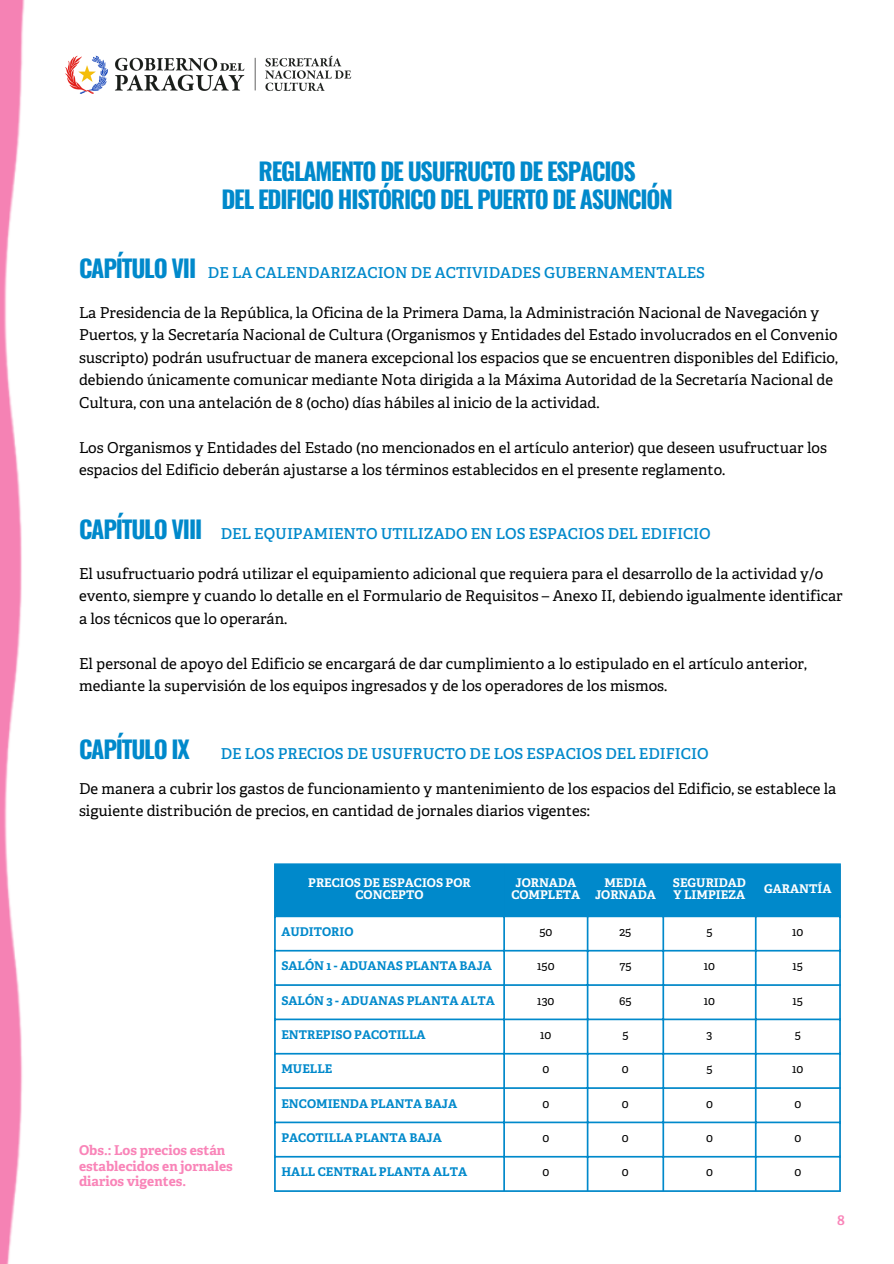
<style>
.page{position:relative;width:894px;height:1264px;background:#fff}
.page>*{position:absolute;margin:0;border:0;box-sizing:border-box;transform-origin:0 0}
.t1{font:700 24px/28.2px "Oswald";letter-spacing:-.05em;color:#0089cb;text-align:center}
.t2{font:15px/22.5px "Adelle";color:#000}
.t3{font:600 15px "Adelle";color:#0089cb}
.t4{font:600 15px "Adelle";color:#f984b8}
.t5{font:700 13.5px/15.8px "Adelle";color:#f984b8}
.t6{font:700 12px "Adelle";color:#0089cb}
.t7{font:700 12px/12px "Adelle";color:#fff;text-align:center}
.t8{font:12px "Adelle";color:#000}
</style>
<div class="page">
<div style="left:276px;top:865px;width:562px;height:50px;background:#0089cb"></div>
<hr style="left:274px;top:865px;width:2px;height:325px;background:#0089cb">
<hr style="left:503px;top:865px;width:2px;height:325px;background:#0089cb">
<hr style="left:586px;top:865px;width:2px;height:325px;background:#0089cb">
<hr style="left:662px;top:865px;width:2px;height:325px;background:#0089cb">
<hr style="left:754px;top:865px;width:2px;height:325px;background:#0089cb">
<hr style="left:838px;top:865px;width:2px;height:325px;background:#0089cb">
<hr style="left:274px;top:863px;width:566px;height:2px;background:#0089cb">
<hr style="left:274px;top:915px;width:566px;height:2px;background:#0089cb">
<hr style="left:274px;top:949px;width:566px;height:2px;background:#0089cb">
<hr style="left:274px;top:984px;width:566px;height:1px;background:#0089cb">
<hr style="left:274px;top:1018px;width:566px;height:2px;background:#0089cb">
<hr style="left:274px;top:1052px;width:566px;height:2px;background:#0089cb">
<hr style="left:274px;top:1087px;width:566px;height:1px;background:#0089cb">
<hr style="left:274px;top:1121px;width:566px;height:2px;background:#0089cb">
<hr style="left:274px;top:1155px;width:566px;height:2px;background:#0089cb">
<hr style="left:274px;top:1190px;width:566px;height:1px;background:#0089cb">
<img style="left:129px;top:55px;width:223px;height:36px">
<img style="left:0;top:0;width:129px;height:1263px">
<p class="t1" style="left:221px;top:156px;width:453px">REGLAMENTO DE USUFRUCTO DE ESPACIOS<br>DEL EDIFICIO HISTÓRICO DEL PUERTO DE ASUNCIÓN</p>
<p class="t1" style="left:79px;top:253px;width:119px">CAPÍTULO VII</p>
<p class="t3" style="left:208px;top:265px;width:498px">DE LA CALENDARIZACION DE ACTIVIDADES GUBERNAMENTALES</p>
<h1 class="t2" style="left:79px;top:303px;width:760px">La Presidencia de la República, la Oficina de la Primera Dama, la Administración Nacional de Navegación y Puertos, y la Secretaría Nacional de Cultura (Organismos y Entidades del Estado involucrados en el Convenio suscripto) podrán usufructuar de manera excepcional los espacios que se encuentren disponibles del Edificio, debiendo únicamente comunicar mediante Nota dirigida a la Máxima Autoridad de la Secretaría Nacional de Cultura, con una antelación de 8 (ocho) días hábiles al inicio de la actividad.</h1>
<h1 class="t2" style="left:79px;top:438px;width:749px">Los Organismos y Entidades del Estado (no mencionados en el artículo anterior) que deseen usufructuar los espacios del Edificio deberán ajustarse a los términos establecidos en el presente reglamento.</h1>
<h2 class="t1" style="left:79px;top:513px;width:125px">CAPÍTULO VIII</h2>
<p class="t2" style="left:79px;top:563px;width:765px">El usufructuario podrá utilizar el equipamiento adicional que requiera para el desarrollo de la actividad y/o evento, siempre y cuando lo detalle en el Formulario de Requisitos – Anexo II, debiendo igualmente identificar a los técnicos que lo operarán.</p>
<p class="t2" style="left:79px;top:653px;width:729px">El personal de apoyo del Edificio se encargará de dar cumplimiento a lo estipulado en el artículo anterior, mediante la supervisión de los equipos ingresados y de los operadores de los mismos.</p>
<h1 class="t3" style="left:221px;top:525px;width:491px">DEL EQUIPAMIENTO UTILIZADO EN LOS ESPACIOS DEL EDIFICIO</h1>
<p class="t1" style="left:79px;top:733px;width:112px">CAPÍTULO IX</p>
<p class="t3" style="left:221px;top:745px;width:489px">DE LOS PRECIOS DE USUFRUCTO DE LOS ESPACIOS DEL EDIFICIO</p>
<h2 class="t2" style="left:79px;top:778px;width:758px">De manera a cubrir los gastos de funcionamiento y mantenimiento de los espacios del Edificio, se establece la siguiente distribución de precios, en cantidad de jornales diarios vigentes:</h2>
<p class="t5" style="left:79px;top:1143px;width:155px">Obs.: Los precios están establecidos en jornales diarios vigentes.</p>
<h1 class="t7" style="left:308px;top:877px;width:164px">PRECIOS DE ESPACIOS POR<br>CONCEPTO</h1>
<h2 class="t7" style="left:511px;top:877px;width:70px">JORNADA<br>COMPLETA</h2>
<p class="t7" style="left:595px;top:877px;width:62px">MEDIA<br>JORNADA</p>
<p class="t7" style="left:672px;top:877px;width:74px;text-align:left">SEGURIDAD<br>Y LIMPIEZA</p>
<p class="t7" style="left:764px;top:883px;width:69px">GARANTÍA</p>
<p class="t6" style="left:281px;top:925px;width:74px">AUDITORIO</p>
<p class="t8" style="left:539px;top:925px;width:15px">50</p>
<p class="t8" style="left:619px;top:925px;width:13px">25</p>
<p class="t8" style="left:706px;top:925px;width:8px">5</p>
<p class="t8" style="left:792px;top:925px;width:13px">10</p>
<p class="t6" style="left:281px;top:959px;width:212px">SALÓN 1 - ADUANAS PLANTA BAJA</p>
<p class="t8" style="left:537px;top:959px;width:19px">150</p>
<p class="t8" style="left:619px;top:959px;width:14px">75</p>
<p class="t8" style="left:703px;top:959px;width:13px">10</p>
<p class="t8" style="left:792px;top:959px;width:12px">15</p>
<p class="t6" style="left:281px;top:993px;width:215px">SALÓN 3 - ADUANAS PLANTA ALTA</p>
<p class="t8" style="left:537px;top:993px;width:19px">130</p>
<p class="t8" style="left:619px;top:993px;width:14px">65</p>
<p class="t8" style="left:703px;top:993px;width:13px">10</p>
<p class="t8" style="left:792px;top:993px;width:12px">15</p>
<p class="t6" style="left:281px;top:1028px;width:146px">ENTREPISO PACOTILLA</p>
<p class="t8" style="left:540px;top:1028px;width:13px">10</p>
<p class="t8" style="left:622px;top:1028px;width:8px">5</p>
<p class="t8" style="left:706px;top:1028px;width:7px">3</p>
<p class="t8" style="left:794px;top:1028px;width:8px">5</p>
<p class="t6" style="left:281px;top:1062px;width:52px">MUELLE</p>
<p class="t8" style="left:542px;top:1062px;width:8px">0</p>
<p class="t8" style="left:621px;top:1062px;width:8px">0</p>
<p class="t8" style="left:706px;top:1062px;width:8px">5</p>
<p class="t8" style="left:792px;top:1062px;width:13px">10</p>
<p class="t6" style="left:281px;top:1096px;width:177px">ENCOMIENDA PLANTA BAJA</p>
<p class="t8" style="left:542px;top:1096px;width:8px">0</p>
<p class="t8" style="left:621px;top:1096px;width:8px">0</p>
<p class="t8" style="left:705px;top:1096px;width:8px">0</p>
<p class="t8" style="left:794px;top:1096px;width:8px">0</p>
<p class="t6" style="left:281px;top:1131px;width:162px">PACOTILLA PLANTA BAJA</p>
<p class="t8" style="left:542px;top:1131px;width:8px">0</p>
<p class="t8" style="left:621px;top:1131px;width:8px">0</p>
<p class="t8" style="left:705px;top:1131px;width:8px">0</p>
<p class="t8" style="left:794px;top:1131px;width:8px">0</p>
<p class="t6" style="left:281px;top:1165px;width:187px">HALL CENTRAL PLANTA ALTA</p>
<p class="t8" style="left:542px;top:1165px;width:8px">0</p>
<p class="t8" style="left:621px;top:1165px;width:8px">0</p>
<p class="t8" style="left:705px;top:1165px;width:8px">0</p>
<p class="t8" style="left:794px;top:1165px;width:8px">0</p>
<p class="t4" style="left:837px;top:1212px;width:9px">8</p>
</div>
